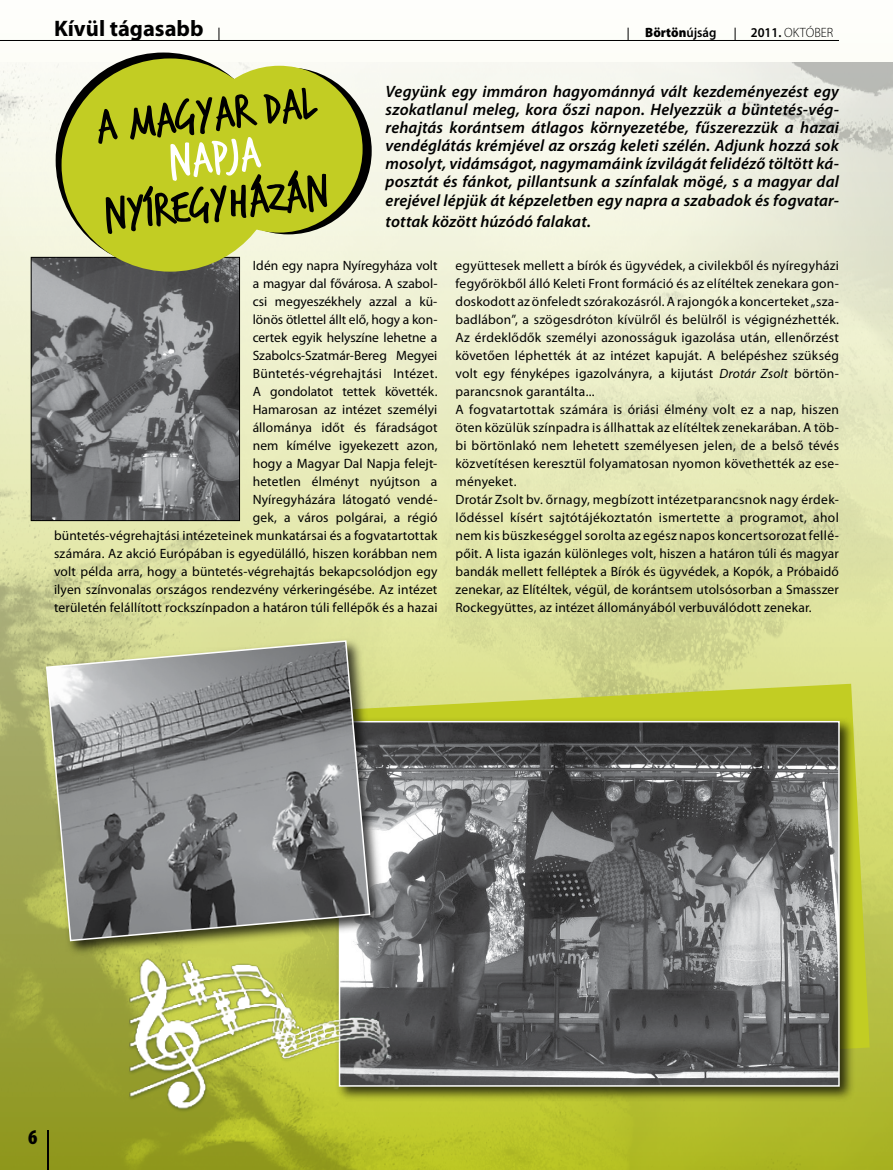
<style>
.page{position:relative;width:893px;height:1170px;background:#fff}
.page>*{position:absolute;margin:0;border:0;box-sizing:border-box;transform-origin:0 0}
.t1{font:49.8px "Trash Hand";color:#000}
.t2{font:49.8px "Trash Hand";color:#fff}
.t3{font:700 22.5px "Myriad Pro";color:#000}
.t4{font:900 condensed 21px "Myriad Pro";color:#000}
.t5{font:italic 600 16.5px/18px "Myriad Pro";letter-spacing:.01em;color:#000;text-align:justify}
.t6{font:13.5px/18px "Myriad Pro";letter-spacing:.015em;color:#000;text-align:right}
.t7{font:300 13.5px "Myriad Pro";letter-spacing:.005em;color:#000;scale:.95 1}
.t8{font:900 13.5px "Myriad Pro";color:#000;scale:.95 1}
.s1{font-weight:600}
.s2{font-style:italic}
</style>
<div class="page">
<div style="left:0;top:0;width:893px;height:1169px;background:#fefefa"></div>
<img style="left:0;top:62px;width:893px;height:1107px">
<svg style="left:735px;top:28px;width:1px;height:12px"></svg>
<svg style="left:628px;top:28px;width:1px;height:12px"></svg>
<hr style="left:0;top:40px;width:839px;height:1px;background:#000">
<svg style="left:219px;top:28px;width:1px;height:12px"></svg>
<hr style="left:47px;top:1130px;width:2px;height:39px;background:#000">
<img style="left:33px;top:259px;width:205px;height:260px">
<div style="left:31px;top:257px;width:209px;height:264px;border:1px solid #000"></div>
<div style="left:56px;top:53px;width:215px;height:215px;background:#000;border-radius:50%"></div>
<div style="left:62px;top:58px;width:217px;height:213px;background:#c2cd23;border-radius:50%"></div>
<div style="left:205px;top:68px;width:167px;height:166px;background:#000;border-radius:50%"></div>
<div style="left:196px;top:66px;width:167px;height:166px;background:#c2cd23;border-radius:50%"></div>
<svg style="left:387px;top:683px;width:483px;height:389px;background:#cad24d"></svg>
<div style="left:335px;top:716px;width:520px;height:387px;background:#000;opacity:.75"></div>
<img style="left:387px;top:724px;width:450px;height:359px">
<div style="left:339px;top:721px;width:501px;height:365px;border:2px solid #fff"></div>
<img style="left:112px;top:912px;width:304px;height:228px">
<div style="left:42px;top:636px;width:345px;height:322px;background:#000;opacity:.75"></div>
<svg style="left:45px;top:639px;width:326px;height:303px;background:#898b82"></svg>
<h2 class="t3" style="left:54px;top:14px;width:151px">Kívül tágasabb</h2>
<p class="t8" style="left:645px;top:23px;width:76px">Börtön<span class="s1">újság</span></p>
<p class="t7" style="left:751px;top:24px;width:88px"><span class="s1">2011.</span> OKTÓBER</p>
<p class="t5" style="left:386px;top:82px;width:455px">Vegyünk egy immáron hagyománnyá vált kezdeményezést egy szokatlanul meleg, kora őszi napon. Helyezzük a büntetés-vég&shy;rehajtás korántsem átlagos környezetébe, fűszerezzük a hazai vendéglátás krémjével az ország keleti szélén. Adjunk hozzá sok mosolyt, vidámságot, nagymamáink ízvilágát felidéző töltött ká&shy;posztát és fánkot, pillantsunk a színfalak mögé, s a magyar dal erejével lépjük át képzeletben egy napra a szabadok és fogvatar-</p>
<p class="t5" style="left:386px;top:212px;width:207px">tottak között húzódó falakat.</p>
<p class="t6" style="left:54px;top:256px;width:385px">Idén egy napra Nyíregyháza volt<br>a magyar dal fővárosa. A szabol-<br>csi megyeszékhely azzal a kü-<br>lönös ötlettel állt elő, hogy a kon-<br>certek egyik helyszíne lehetne a<br>Sza- bolcs-Szatmár-Be-reg Megyei<br>Bün---tetés-végrehajtási In-------té-zet.<br>A gondolatot tettek követték.<br>Hamarosan az intézet személyi<br>állománya időt és fáradságot<br>nem kímélve igyekezett azon,<br>hogy a Magyar Dal Napja felejt-<br>hetetlen élményt nyújtson a<br>Nyíregyházára látogató vendé-<br>gek, a város polgárai, a régió<br>büntetés-végrehajtási intézeteinek munkatársai és a fogvatartottak számára. Az akció Európában is egyedülálló, hiszen korábban nem volt példa arra, hogy a büntetés-végrehajtás bekapcsolódjon egy ilyen színvonalas országos rendezvény vérkeringésébe. Az intézet területén felállított rockszínpadon a határon túli fellépők és a hazai</p>
<p class="t6" style="left:455px;top:256px;width:385px;text-align:left">együttesek mellett a bírók és ügyvédek, a civilekből és nyíregyházi fegyőrökből álló Keleti Front formáció és az elítéltek zenekara gon&shy;doskodott az önfeledt szórakozásról. A rajongók a koncerteket „sza&shy;badlábon”, a szögesdróton kívülről és belülről is végignézhették.<br>Az érdeklődők személyi azonosságuk igazolása után, ellenőrzést követően léphették át az intézet kapuját. A belépéshez szükség volt egy fényképes igazolványra, a kijutást <span class="s2">Drotár Zsolt</span> börtön&shy;parancsnok garantálta...<br>A fogvatartottak számára is óriási élmény volt ez a nap, hiszen öten közülük színpadra is állhattak az elítéltek zenekarában. A töb&shy;bi börtönlakó nem lehetett személyesen jelen, de a belső tévés közvetítésen keresztül folyamatosan nyomon követhették az ese&shy;ményeket.<br>Drotár Zsolt bv. őrnagy, megbízott intézetparancsnok nagy érdek&shy;lődéssel kísért sajtótájékoztatón ismertette a programot, ahol nem kis büszkeséggel sorolta az egész napos koncertsorozat fellé&shy;pőit. A lista igazán különleges volt, hiszen a határon túli és magyar bandák mellett felléptek a Bírók és ügyvédek, a Kopók, a Próbaidő zenekar, az Elítéltek, végül, de korántsem utolsósorban a Smasszer Rockegyüttes, az intézet állományából verbuválódott zenekar.</p>
<h1 class="t1" style="left:94px;top:102px;width:223px;rotate:-6deg">A MAGYAR DAL</h1>
<h1 class="t2" style="left:166px;top:138px;width:93px;rotate:-6deg">NAPJA</h1>
<h1 class="t1" style="left:101px;top:191px;width:228px;rotate:-6deg">NYÍREGYHÁZÁN</h1>
<h3 class="t4" style="left:28px;top:1123px;width:11px">6</h3>
</div>
